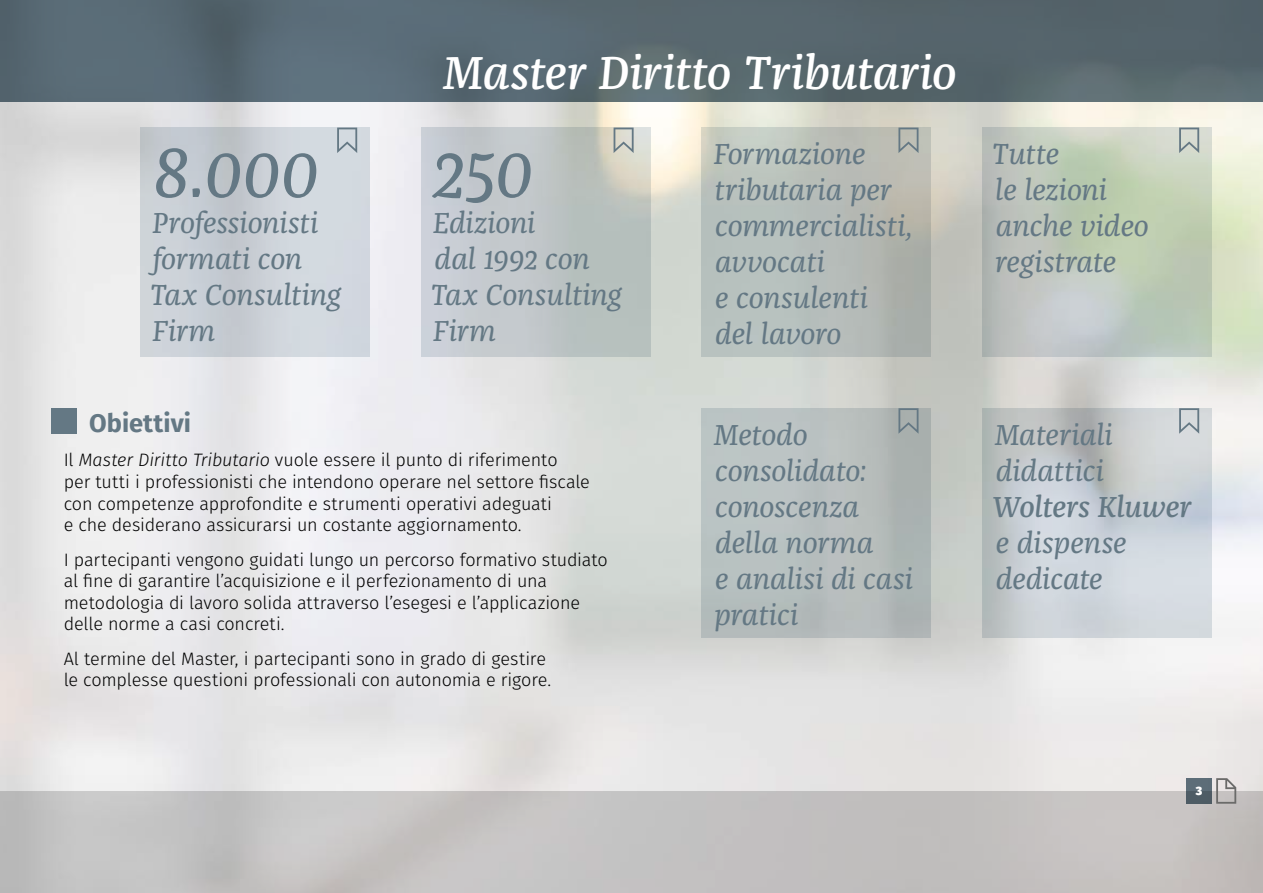
<style>
.page{position:relative;width:1263px;height:893px;background:#fff}
.page>*{position:absolute;margin:0;border:0;box-sizing:border-box;transform-origin:0 0}
.t1{font:italic 72px "Franziska Pro";letter-spacing:-.015em;color:#647884}
.t2{font:italic 500 48px "Franziska Pro";letter-spacing:-.01em;color:#fff}
.t3{font:italic 30px/36px "Franziska Pro";letter-spacing:-.005em;color:#647884}
.t4{font:italic 500 30px "Franziska Pro";letter-spacing:-.01em;color:#647884}
.t5{font:700 25.5px "Fira Sans";color:#647884}
.t6{font:300 18px/21.6px "Fira Sans";letter-spacing:-.01em;color:#000}
.t7{font:900 12px "Fira Sans";color:#fff}
.s1{font-style:italic}
</style>
<div class="page">
<div style="left:0;top:791px;width:1263px;height:102px;background:#c3c1c1"></div>
<div style="left:0;top:0;width:1263px;height:102px;background:linear-gradient(to right,#596c78,#56656a)"></div>
<div style="left:140px;top:128px;width:230px;height:229px;background:linear-gradient(to right,#c5cad0,#d3d9e0)"></div>
<div style="left:702px;top:408px;width:229px;height:230px;background:linear-gradient(to right,#bdc6c6,#afb5b4)"></div>
<svg style="left:982px;top:408px;width:230px;height:230px;background:#c8ced2"></svg>
<svg style="left:421px;top:128px;width:230px;height:229px;background:#c1c7c8"></svg>
<div style="left:702px;top:128px;width:229px;height:229px;background:linear-gradient(to right,#bcc7c3,#b1b3ac)"></div>
<svg style="left:982px;top:128px;width:230px;height:229px;background:#bec8ba"></svg>
<div style="left:51px;top:408px;width:26px;height:26px;background:#647884"></div>
<svg style="left:337px;top:128px;width:20px;height:25px"></svg>
<svg style="left:613px;top:128px;width:21px;height:25px"></svg>
<svg style="left:898px;top:128px;width:20px;height:25px"></svg>
<svg style="left:898px;top:408px;width:20px;height:26px"></svg>
<svg style="left:1179px;top:128px;width:20px;height:25px"></svg>
<svg style="left:1179px;top:408px;width:20px;height:26px"></svg>
<div style="left:1186px;top:778px;width:26px;height:26px;background:#55646e"></div>
<svg style="left:1216px;top:778px;width:20px;height:26px"></svg>
<h1 class="t1" style="left:153px;top:128px;width:168px">8.000</h1>
<h3 class="t3" style="left:150px;top:205px;width:193px">Professionisti formati con<br>Tax Consulting<br>Firm</h3>
<h2 class="t2" style="left:443px;top:43px;width:516px">Master Diritto Tributario</h2>
<h1 class="t1" style="left:433px;top:128px;width:102px">250</h1>
<h3 class="t3" style="left:430px;top:205px;width:193px">Edizioni<br>dal 1992 con<br>Tax Consulting<br>Firm</h3>
<h3 class="t3" style="left:713px;top:136px;width:201px">Formazione tributaria per commercialisti, avvocati<br>e consulenti<br>del lavoro</h3>
<h3 class="t3" style="left:992px;top:136px;width:159px">Tutte<br>le lezioni anche video registrate</h3>
<h3 class="t5" style="left:89px;top:402px;width:103px">Obiettivi</h3>
<p class="t6" style="left:64px;top:449px;width:528px">Il <span class="s1">Master Diritto Tributario</span> vuole essere il punto di riferimento<br>per tutti i professionisti che intendono operare nel settore fiscale con competenze approfondite e strumenti operativi adeguati<br>e che desiderano assicurarsi un costante aggiornamento.</p>
<p class="t6" style="left:64px;top:548px;width:545px">I partecipanti vengono guidati lungo un percorso formativo studiato al fine di garantire l’acquisizione e il perfezionamento di una metodologia di lavoro solida attraverso l’esegesi e l’applicazione delle norme a casi concreti.</p>
<p class="t6" style="left:64px;top:648px;width:489px">Al termine del Master, i partecipanti sono in grado di gestire le complesse questioni professionali con autonomia e rigore.</p>
<h3 class="t3" style="left:714px;top:416px;width:201px">Metodo consolidato: conoscenza della norma<br>e analisi di casi pratici</h3>
<h3 class="t3" style="left:994px;top:416px;width:120px">Materiali didattici</h3>
<h3 class="t4" style="left:992px;top:488px;width:201px">Wolters Kluwer</h3>
<h3 class="t3" style="left:996px;top:524px;width:132px">e dispense dedicate</h3>
<p class="t7" style="left:1196px;top:780px;width:8px">3</p>
</div>
